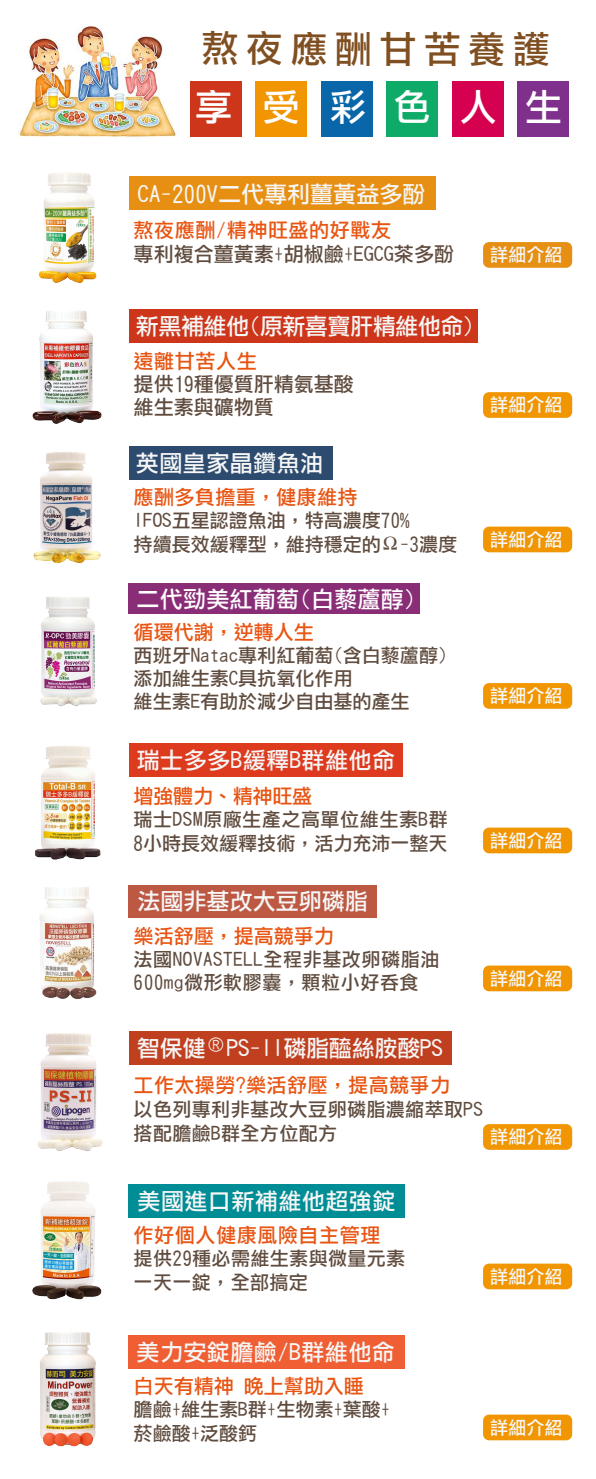
<style>
.page{position:relative;width:596px;height:1479px;background:#fff}
.page>*{position:absolute;margin:0;border:0;box-sizing:border-box;transform-origin:0 0}
.t1{font:37px "DF Li Hei Md HK BF";letter-spacing:.195em;color:#804f21}
.t2{font:37px "DF Li Hei Md HK BF";letter-spacing:.78em;color:#fff}
.t3{font:23px "DF Li Hei Md WIN BF";letter-spacing:.02em;color:#f6f6f6}
.t4{font:23px "DF Li Hei Md WIN BF";color:#f6f6f6}
.t5{font:23px "DF Li Hei Md WIN BF";letter-spacing:-.02em;color:#f6f6f6}
.t6{font:23px "DF Li Hei Md WIN BF";letter-spacing:.01em;color:#fff}
.t7{font:20px "DF Li Hei Md WIN BF";letter-spacing:.02em;color:#e85513}
.t8{font:20px/23px "DF Li Hei Md WIN BF";color:#604c3f}
.t9{font:20px "DF Li Hei Md WIN BF";color:#e85513}
.t10{font:20px "DF Li Hei Md WIN BF";letter-spacing:-.01em;color:#e85513}
.t11{font:20px "DF Li Hei Md WIN BF";color:#e95513}
.t12{font:19px/23px "DF Li Hei Md WIN BF";letter-spacing:.02em;color:#604c3f}
.t13{font:19px/23px "DF Li Hei Md WIN BF";color:#604c3f}
.t14{font:18.1px "DF Li Hei Md WIN BF";color:#f6f6f6}
.t15{font:18.1px "DF Li Hei Md WIN BF";color:#f5f5f5}
.t16{font:18.1px "DF Li Hei Md WIN BF";color:#f7f7f7}
.s1{color:#e95513}
.s2{font-family:"Microsoft Jheng Hei";font-weight:300}
</style>
<div class="page">
<div style="left:128px;top:446px;width:204px;height:34px;background:#2c4b6e"></div>
<img style="left:33px;top:452px;width:68px;height:112px">
<div style="left:128px;top:744px;width:274px;height:33px;background:#dd3a1e"></div>
<div style="left:128px;top:1336px;width:277px;height:33px;background:#f05f33"></div>
<div style="left:482px;top:1415px;width:90px;height:25px;background:#f19500;border-radius:6px"></div>
<img style="left:40px;top:1332px;width:56px;height:115px">
<div style="left:128px;top:176px;width:307px;height:34px;background:#e68f12"></div>
<img style="left:38px;top:173px;width:59px;height:110px">
<div style="left:482px;top:242px;width:90px;height:26px;background:#e68f12;border-radius:6px"></div>
<div style="left:128px;top:1032px;width:323px;height:33px;background:#c03f1e"></div>
<div style="left:482px;top:1124px;width:90px;height:26px;background:#f19500;border-radius:6px"></div>
<img style="left:37px;top:1033px;width:66px;height:118px">
<div style="left:128px;top:885px;width:249px;height:32px;background:#bd5943"></div>
<div style="left:482px;top:966px;width:90px;height:25px;background:#f19500;border-radius:6px"></div>
<img style="left:39px;top:887px;width:58px;height:112px">
<div style="left:128px;top:310px;width:349px;height:33px;background:#cd361b"></div>
<div style="left:482px;top:392px;width:90px;height:26px;background:#f19500;border-radius:6px"></div>
<img style="left:32px;top:311px;width:70px;height:113px">
<div style="left:128px;top:1185px;width:277px;height:33px;background:#008d96"></div>
<div style="left:482px;top:1264px;width:90px;height:25px;background:#f19500;border-radius:6px"></div>
<img style="left:32px;top:1181px;width:70px;height:119px">
<div style="left:482px;top:828px;width:90px;height:25px;background:#f19500;border-radius:6px"></div>
<div style="left:482px;top:527px;width:90px;height:25px;background:#f19500;border-radius:6px"></div>
<div style="left:190px;top:81px;width:51px;height:55px;background:#cd361b"></div>
<div style="left:255px;top:81px;width:51px;height:55px;background:#f19500"></div>
<div style="left:321px;top:81px;width:51px;height:55px;background:#0866a9"></div>
<div style="left:386px;top:81px;width:51px;height:55px;background:#0dab67"></div>
<div style="left:452px;top:81px;width:51px;height:55px;background:#d50050"></div>
<div style="left:517px;top:81px;width:51px;height:55px;background:#7e308c"></div>
<img style="left:18px;top:26px;width:160px;height:112px">
<div style="left:128px;top:583px;width:291px;height:31px;background:#8a2d77"></div>
<img style="left:40px;top:597px;width:57px;height:110px">
<div style="left:482px;top:683px;width:90px;height:26px;background:#f29600;border-radius:6px"></div>
<img style="left:35px;top:746px;width:66px;height:114px">
<h1 class="t1" style="left:201px;top:29px;width:349px">熬夜應酬甘苦養護</h1>
<h1 class="t2" style="left:195px;top:88px;width:368px">享受彩色人生</h1>
<p class="t4" style="left:137px;top:182px;width:289px">CA-200V二代專利薑黃益多酚</p>
<p class="t7" style="left:134px;top:220px;width:259px">熬夜應酬/精神旺盛的好戰友</p>
<p class="t8" style="left:134px;top:243px;width:321px">專利複合薑黃素+胡椒鹼+EGCG茶多酚</p>
<p class="t15" style="left:490px;top:245px;width:74px">詳細介紹</p>
<p class="t5" style="left:136px;top:314px;width:340px">新黑補維他(原新喜寶肝精維他命)</p>
<p class="t7" style="left:134px;top:351px;width:124px">遠離甘苦人生</p>
<p class="t8" style="left:134px;top:372px;width:221px">提供19種優質肝精氨基酸維生素與礦物質</p>
<p class="t3" style="left:136px;top:451px;width:189px">英國皇家晶鑽魚油</p>
<p class="t7" style="left:134px;top:487px;width:225px">應酬多負擔重<span class="s1">，</span>健康維持</p>
<p class="t13" style="left:134px;top:509px;width:324px">IFOS五星認證魚油，特高濃度70%<br>持續長效緩釋型，維持穩定的Ω-3濃度</p>
<p class="t6" style="left:136px;top:587px;width:280px">二代勁美紅葡萄(白藜蘆醇)</p>
<p class="t11" style="left:134px;top:622px;width:181px">循環代謝，逆轉人生</p>
<p class="t13" style="left:134px;top:644px;width:315px">西班牙Natac專利紅葡萄(含白藜蘆醇)添加維生素C具抗氧化作用<br>維生素E有助於減少自由基的產生</p>
<p class="t3" style="left:137px;top:748px;width:260px">瑞士多多B緩釋B群維他命</p>
<p class="t10" style="left:134px;top:786px;width:180px">增強體力、精神旺盛</p>
<p class="t12" style="left:134px;top:808px;width:315px">瑞士DSM原廠生產之高單位維生素B群<br>8小時長效緩釋技術，活力充沛一整天</p>
<p class="t4" style="left:137px;top:889px;width:231px">法國非基改大豆卵磷脂</p>
<p class="t9" style="left:134px;top:926px;width:201px">樂活舒壓，提高競爭力</p>
<p class="t12" style="left:134px;top:948px;width:307px">法國NOVASTELL全程非基改卵磷脂油<br>600mg微形軟膠囊，顆粒小好吞食</p>
<p class="t14" style="left:490px;top:395px;width:74px">詳細介紹</p>
<p class="t14" style="left:490px;top:530px;width:74px">詳細介紹</p>
<p class="t16" style="left:490px;top:686px;width:74px">詳細介紹</p>
<p class="t14" style="left:490px;top:831px;width:74px">詳細介紹</p>
<p class="t14" style="left:490px;top:969px;width:74px">詳細介紹</p>
<p class="t4" style="left:137px;top:1036px;width:307px">智保健<span class="s2">®</span>PS-II磷脂醯絲胺酸PS</p>
<p class="t7" style="left:134px;top:1075px;width:317px">工作太操勞?樂活舒壓，提高競爭力</p>
<p class="t12" style="left:134px;top:1097px;width:350px;line-height:24px">以色列專利非基改大豆卵磷脂濃縮萃取PS搭配膽鹼B群全方位配方</p>
<p class="t14" style="left:490px;top:1127px;width:74px">詳細介紹</p>
<p class="t3" style="left:137px;top:1189px;width:259px">美國進口新補維他超強錠</p>
<p class="t7" style="left:134px;top:1225px;width:248px">作好個人健康風險自主管理</p>
<p class="t12" style="left:134px;top:1247px;width:273px">提供29種必需維生素與微量元素一天一錠，全部搞定</p>
<p class="t14" style="left:490px;top:1267px;width:74px">詳細介紹</p>
<p class="t3" style="left:136px;top:1340px;width:260px">美力安錠膽鹼/B群維他命</p>
<p class="t9" style="left:134px;top:1376px;width:231px">白天有精神 晚上幫助入睡</p>
<p class="t13" style="left:134px;top:1398px;width:258px">膽鹼+維生素B群+生物素+葉酸+菸鹼酸+泛酸鈣</p>
<p class="t14" style="left:490px;top:1418px;width:74px">詳細介紹</p>
</div>
